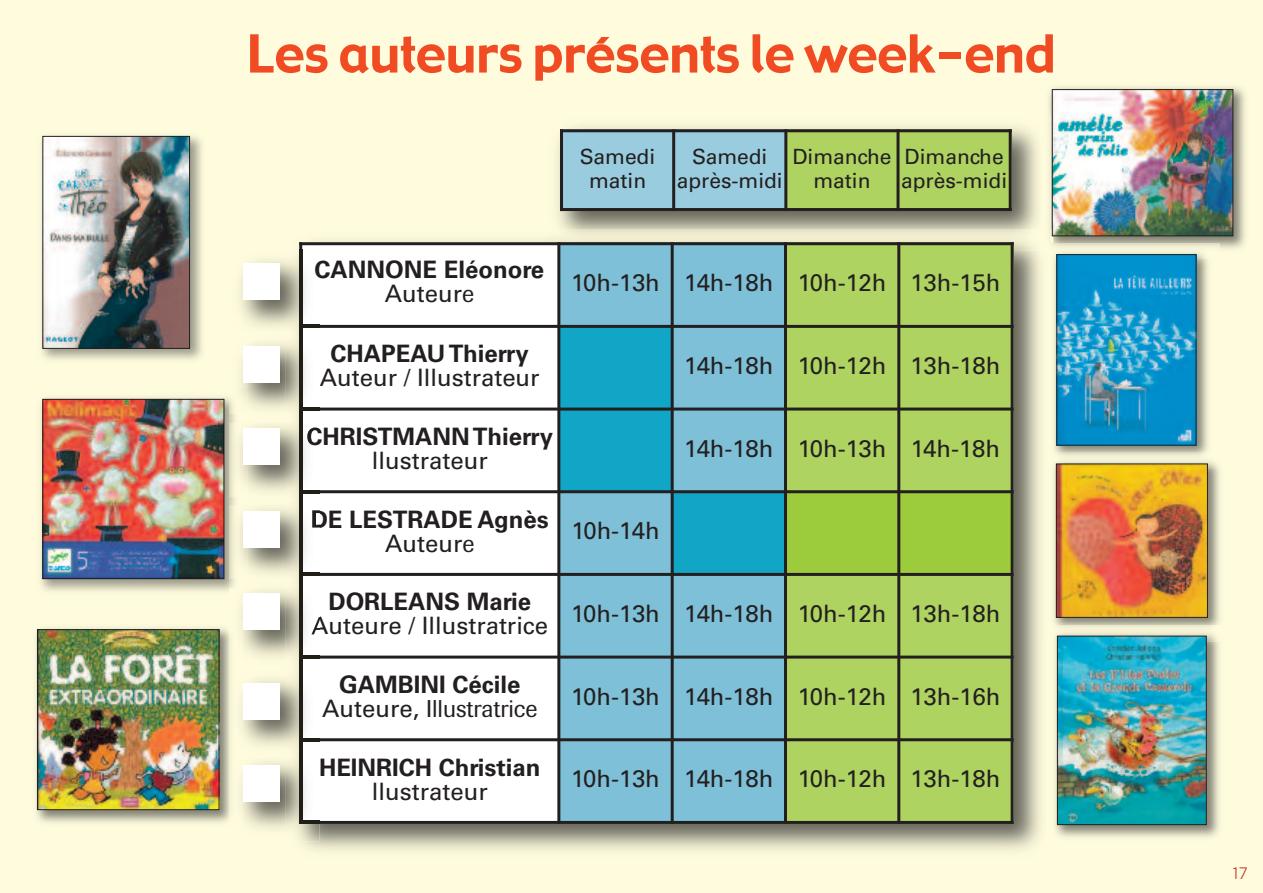
<style>
.page{position:relative;width:1263px;height:893px;background:#fffcdd}
.page>*{position:absolute;margin:0;border:0;box-sizing:border-box;transform-origin:0 0}
.t1{font:51px "Gadget";letter-spacing:-.005em;color:#f04b22}
.t2{font:24px "Univers";color:#231f20}
.t3{font:700 24px/24px "Univers";color:#231f20;text-align:center}
.t4{font:24px "Imago";color:#231f20}
.t5{font:21px/24px "Univers";color:#231f20;text-align:center}
.t6{font:300 18px "Imago";color:#ca3631}
.s1{font-weight:400}
.s2{font-family:"Imago";font-weight:400}
.s3{font-family:"Univers"}
</style>
<div class="page">
<img style="left:557px;top:126px;width:481px;height:103px">
<div style="left:560px;top:129px;width:114px;height:82px;background:#9accdf"></div>
<div style="left:674px;top:129px;width:112px;height:82px;background:#9accdf"></div>
<div style="left:786px;top:129px;width:112px;height:82px;background:#afd360"></div>
<div style="left:898px;top:129px;width:114px;height:82px;background:#afd360"></div>
<hr style="left:560px;top:129px;width:3px;height:82px;background:#231f20">
<hr style="left:672px;top:129px;width:3px;height:82px;background:#231f20">
<hr style="left:784px;top:129px;width:3px;height:82px;background:#231f20">
<hr style="left:896px;top:129px;width:3px;height:82px;background:#231f20">
<hr style="left:1009px;top:129px;width:3px;height:82px;background:#231f20">
<hr style="left:560px;top:129px;width:452px;height:3px;background:#231f20">
<hr style="left:560px;top:208px;width:452px;height:3px;background:#231f20">
<div style="left:299px;top:242px;width:260px;height:84px;background:#fff"></div>
<div style="left:559px;top:242px;width:113px;height:84px;background:#7ec0d7"></div>
<div style="left:672px;top:242px;width:113px;height:84px;background:#7ec0d7"></div>
<div style="left:785px;top:242px;width:114px;height:84px;background:#afd360"></div>
<div style="left:899px;top:242px;width:115px;height:84px;background:#afd360"></div>
<div style="left:299px;top:326px;width:260px;height:83px;background:#fff"></div>
<div style="left:559px;top:326px;width:113px;height:83px;background:#11a6c6"></div>
<div style="left:672px;top:326px;width:113px;height:83px;background:#7ec0d7"></div>
<div style="left:785px;top:326px;width:114px;height:83px;background:#afd360"></div>
<div style="left:899px;top:326px;width:115px;height:83px;background:#afd360"></div>
<div style="left:299px;top:409px;width:260px;height:83px;background:#fff"></div>
<div style="left:559px;top:409px;width:113px;height:83px;background:#11a6c6"></div>
<div style="left:672px;top:409px;width:113px;height:83px;background:#7ec0d7"></div>
<div style="left:785px;top:409px;width:114px;height:83px;background:#afd360"></div>
<div style="left:899px;top:409px;width:115px;height:83px;background:#afd360"></div>
<div style="left:299px;top:492px;width:260px;height:82px;background:#fff"></div>
<div style="left:559px;top:492px;width:113px;height:82px;background:#7ec0d7"></div>
<div style="left:672px;top:492px;width:113px;height:82px;background:#11a6c6"></div>
<div style="left:785px;top:492px;width:114px;height:82px;background:#9ccb3b"></div>
<div style="left:899px;top:492px;width:115px;height:82px;background:#9ccb3b"></div>
<div style="left:299px;top:574px;width:260px;height:83px;background:#fff"></div>
<div style="left:559px;top:574px;width:113px;height:83px;background:#7ec0d7"></div>
<div style="left:672px;top:574px;width:113px;height:83px;background:#7ec0d7"></div>
<div style="left:785px;top:574px;width:114px;height:83px;background:#afd360"></div>
<div style="left:899px;top:574px;width:115px;height:83px;background:#afd360"></div>
<div style="left:299px;top:657px;width:260px;height:83px;background:#fff"></div>
<div style="left:559px;top:657px;width:113px;height:83px;background:#7ec0d7"></div>
<div style="left:672px;top:657px;width:113px;height:83px;background:#7ec0d7"></div>
<div style="left:785px;top:657px;width:114px;height:83px;background:#afd360"></div>
<div style="left:899px;top:657px;width:115px;height:83px;background:#afd360"></div>
<div style="left:299px;top:740px;width:260px;height:84px;background:#fff"></div>
<div style="left:559px;top:740px;width:113px;height:84px;background:#7ec0d7"></div>
<div style="left:672px;top:740px;width:113px;height:84px;background:#7ec0d7"></div>
<div style="left:785px;top:740px;width:114px;height:84px;background:#afd360"></div>
<div style="left:899px;top:740px;width:115px;height:84px;background:#afd360"></div>
<hr style="left:299px;top:242px;width:3px;height:582px;background:#231f20">
<hr style="left:557px;top:242px;width:3px;height:582px;background:#231f20">
<hr style="left:671px;top:242px;width:3px;height:582px;background:#231f20">
<hr style="left:784px;top:242px;width:3px;height:582px;background:#231f20">
<hr style="left:897px;top:242px;width:3px;height:582px;background:#231f20">
<hr style="left:1011px;top:242px;width:3px;height:582px;background:#231f20">
<hr style="left:299px;top:242px;width:715px;height:3px;background:#231f20">
<hr style="left:299px;top:325px;width:715px;height:3px;background:#231f20">
<hr style="left:299px;top:408px;width:715px;height:3px;background:#231f20">
<hr style="left:299px;top:490px;width:715px;height:3px;background:#231f20">
<hr style="left:299px;top:573px;width:715px;height:3px;background:#231f20">
<hr style="left:299px;top:656px;width:715px;height:3px;background:#231f20">
<hr style="left:299px;top:738px;width:715px;height:3px;background:#231f20">
<hr style="left:299px;top:821px;width:715px;height:3px;background:#231f20">
<img style="left:41px;top:135px;width:161px;height:225px">
<img style="left:45px;top:138px;width:143px;height:209px">
<div style="left:43px;top:136px;width:147px;height:213px;border:1px solid #231f20"></div>
<img style="left:40px;top:397px;width:190px;height:194px">
<img style="left:45px;top:401px;width:177px;height:176px">
<div style="left:43px;top:399px;width:181px;height:180px;border:1px solid #231f20"></div>
<img style="left:36px;top:627px;width:194px;height:196px">
<img style="left:39px;top:631px;width:178px;height:177px">
<div style="left:37px;top:629px;width:182px;height:181px;border:1px solid #231f20"></div>
<img style="left:1048px;top:86px;width:198px;height:163px">
<img style="left:1046px;top:115px;width:4px;height:128px">
<img style="left:1054px;top:91px;width:177px;height:143px">
<div style="left:1052px;top:89px;width:181px;height:147px;border:1px solid #231f20"></div>
<img style="left:1050px;top:243px;width:169px;height:209px">
<svg style="left:1040px;top:243px;width:10px;height:16px"></svg>
<img style="left:1058px;top:256px;width:136px;height:187px">
<div style="left:1056px;top:254px;width:140px;height:191px;border:1px solid #231f20"></div>
<img style="left:1053px;top:468px;width:167px;height:173px">
<img style="left:1058px;top:466px;width:148px;height:150px">
<div style="left:1056px;top:464px;width:152px;height:154px;border:1px solid #231f20"></div>
<img style="left:1054px;top:641px;width:166px;height:197px">
<img style="left:1059px;top:638px;width:145px;height:185px">
<div style="left:1057px;top:636px;width:149px;height:189px;border:1px solid #231f20"></div>
<img style="left:230px;top:249px;width:69px;height:502px">
<img style="left:302px;top:249px;width:18px;height:76px">
<div style="left:244px;top:263px;width:36px;height:37px;background:#fff"></div>
<img style="left:302px;top:339px;width:18px;height:69px">
<div style="left:244px;top:346px;width:36px;height:37px;background:#fff"></div>
<img style="left:302px;top:422px;width:4px;height:68px">
<img style="left:307px;top:427px;width:13px;height:19px">
<img style="left:302px;top:493px;width:18px;height:11px">
<div style="left:244px;top:428px;width:36px;height:37px;background:#fff"></div>
<img style="left:302px;top:504px;width:18px;height:69px">
<img style="left:312px;top:510px;width:8px;height:20px">
<div style="left:244px;top:511px;width:36px;height:37px;background:#fff"></div>
<img style="left:302px;top:587px;width:18px;height:69px">
<img style="left:311px;top:617px;width:9px;height:18px">
<img style="left:302px;top:670px;width:18px;height:89px">
<img style="left:230px;top:587px;width:17px;height:14px">
<img style="left:230px;top:619px;width:12px;height:50px">
<div style="left:244px;top:593px;width:36px;height:37px;background:#fff"></div>
<img style="left:242px;top:669px;width:43px;height:1px">
<svg style="left:285px;top:656px;width:18px;height:14px"></svg>
<svg style="left:230px;top:669px;width:12px;height:1px"></svg>
<div style="left:244px;top:683px;width:36px;height:36px;background:#fff"></div>
<img style="left:242px;top:759px;width:78px;height:82px">
<img style="left:299px;top:759px;width:21px;height:62px">
<img style="left:302px;top:821px;width:18px;height:3px">
<img style="left:230px;top:759px;width:12px;height:54px">
<img style="left:287px;top:751px;width:12px;height:8px">
<div style="left:244px;top:765px;width:36px;height:37px;background:#fff"></div>
<h1 class="t1" style="left:247px;top:22px;width:810px">Les auteurs présents le week-end</h1>
<p class="t5" style="left:580px;top:146px;width:77px">Samedi matin</p>
<p class="t5" style="left:677px;top:146px;width:108px">Samedi après-midi</p>
<p class="t5" style="left:792px;top:146px;width:101px">Dimanche matin</p>
<p class="t5" style="left:901px;top:146px;width:108px;text-align:left">Dimanche après-midi</p>
<p class="t3" style="left:315px;top:260px;width:231px">CANNONE Eléonore<br><span class="s1">Auteur</span><span class="s2">e</span></p>
<p class="t3" style="left:331px;top:344px;width:200px">CHAPEAUThierry</p>
<p class="t2" style="left:320px;top:369px;width:221px">Auteur / Illustrateur</p>
<p class="t3" style="left:306px;top:427px;width:248px">CHRISTMANNThierry</p>
<p class="t2" style="left:372px;top:452px;width:117px">llustrateur</p>
<p class="t3" style="left:311px;top:509px;width:240px">DE LESTRADE Agnès<br><span class="s1">Auteur</span><span class="s2">e</span></p>
<p class="t3" style="left:328px;top:592px;width:204px">DORLEANS Marie</p>
<p class="t2" style="left:311px;top:617px;width:238px">Auteure / Illustratrice</p>
<p class="t3" style="left:339px;top:675px;width:183px">GAMBINI Cécile</p>
<p class="t4" style="left:322px;top:699px;width:217px"><span class="s3">Auteure,</span> Illustratrice</p>
<p class="t3" style="left:319px;top:757px;width:223px">HEINRICH Christian</p>
<p class="t2" style="left:372px;top:782px;width:117px">llustrateur</p>
<p class="t2" style="left:571px;top:274px;width:431px">10h-13h 14h-18h 10h-12h 13h-15h</p>
<p class="t2" style="left:684px;top:357px;width:318px">14h-18h 10h-12h 13h-18h</p>
<p class="t2" style="left:571px;top:522px;width:90px">10h-14h</p>
<p class="t2" style="left:684px;top:439px;width:317px">14h-18h 10h-13h 14h-18h</p>
<p class="t2" style="left:571px;top:605px;width:431px">10h-13h 14h-18h 10h-12h 13h-18h</p>
<p class="t2" style="left:571px;top:687px;width:431px">10h-13h 14h-18h 10h-12h 13h-16h</p>
<p class="t2" style="left:571px;top:770px;width:431px">10h-13h 14h-18h 10h-12h 13h-18h</p>
<p class="t6" style="left:1231px;top:866px;width:18px">17</p>
</div>
